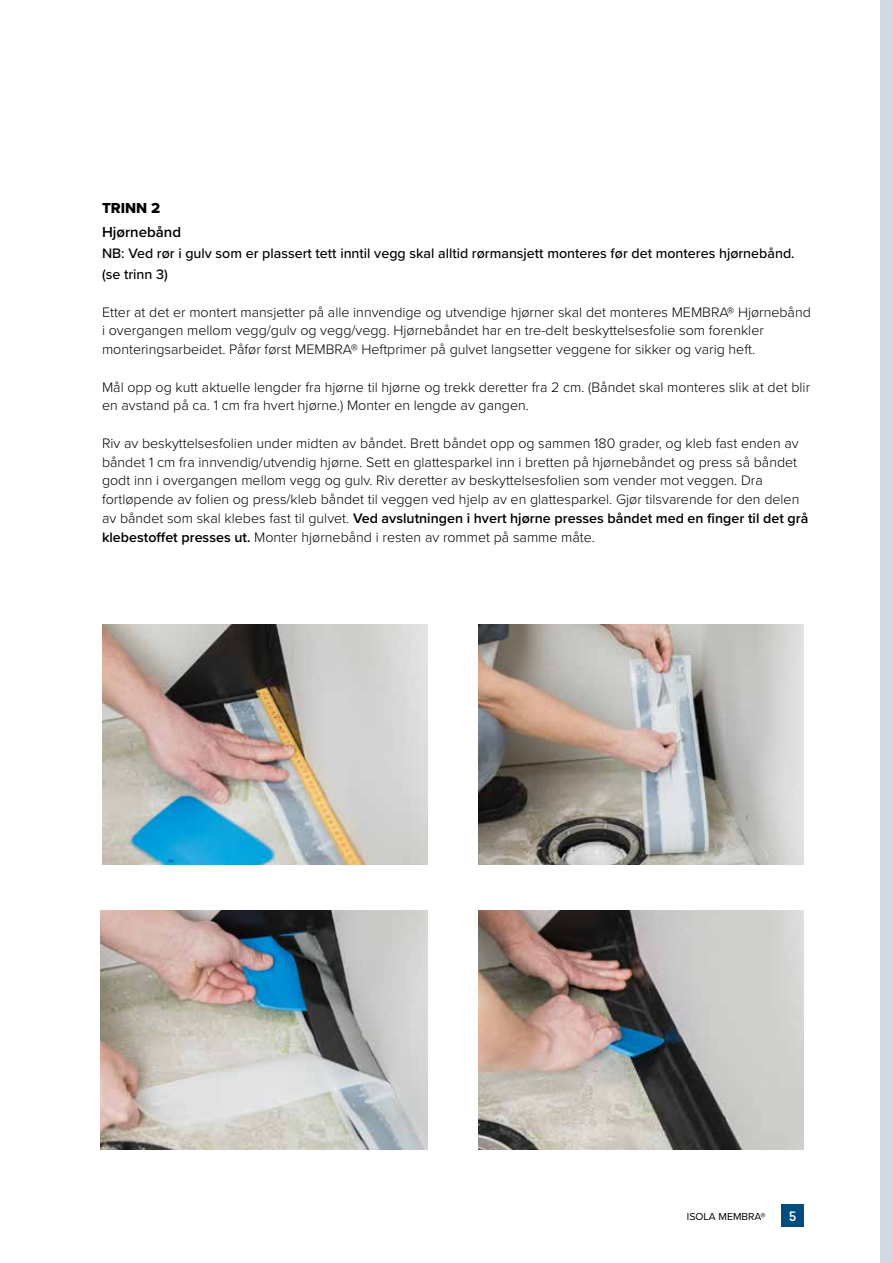
<style>
.page{position:relative;width:893px;height:1263px;background:#fff}
.page>*{position:absolute;margin:0;border:0;box-sizing:border-box;transform-origin:0 0}
.t1{font:600 15px "Proxima Nova";color:#000}
.t2{font:15px "Proxima Nova Extrabld";color:#000}
.t3{font:300 14.25px/18.8px "Proxima Nova";color:#000}
.t4{font:500 14.25px/21px "Proxima Nova";color:#000}
.t5{font:500 12.75px "Sailec";color:#fff}
.t6{font:10.5px "Proxima Nova";color:#000}
.s1{font-weight:600}
</style>
<div class="page">
<div style="left:781px;top:1204px;width:23px;height:23px;background:#004d7e"></div>
<div style="left:880px;top:0;width:13px;height:1263px;background:#d3d9e1"></div>
<img style="left:478px;top:625px;width:326px;height:239px">
<img style="left:102px;top:625px;width:325px;height:239px">
<img style="left:101px;top:910px;width:326px;height:239px">
<img style="left:478px;top:910px;width:326px;height:239px">
<p class="t2" style="left:102px;top:197px;width:60px">TRINN 2</p>
<p class="t1" style="left:102px;top:221px;width:81px">Hjørnebånd</p>
<p class="t4" style="left:102px;top:242px;width:694px">NB: Ved rør i gulv som er plassert tett inntil vegg skal alltid rørmansjett monteres før det monteres hjørnebånd. (se trinn 3)</p>
<p class="t3" style="left:102px;top:302px;width:710px">Etter at det er montert mansjetter på alle innvendige og utvendige hjørner skal det monteres MEMBRA® Hjørnebånd i overgangen mellom vegg/gulv og vegg/vegg. Hjørnebåndet har en tre-delt beskyttelsesfolie som forenkler monteringsarbeidet. Påfør først MEMBRA® Heftprimer på gulvet langsetter veggene for sikker og varig heft.</p>
<p class="t3" style="left:102px;top:377px;width:710px">Mål opp og kutt aktuelle lengder fra hjørne til hjørne og trekk deretter fra 2 cm. (Båndet skal monteres slik at det blir en avstand på ca. 1 cm fra hvert hjørne.) Monter en lengde av gangen.</p>
<p class="t3" style="left:102px;top:433px;width:708px">Riv av beskyttelsesfolien under midten av båndet. Brett båndet opp og sammen 180 grader, og kleb fast enden av båndet 1 cm fra innvendig/utvendig hjørne. Sett en glattesparkel inn i bretten på hjørnebåndet og press så båndet godt inn i overgangen mellom vegg og gulv. Riv deretter av beskyttelsesfolien som vender mot veggen. Dra fortløpende av folien og press/kleb båndet til veggen ved hjelp av en glattesparkel. Gjør tilsvarende for den delen av båndet som skal klebes fast til gulvet. <span class="s1">Ved avslutningen i hvert hjørne presses båndet med en finger til det grå klebestoffet presses ut.</span> Monter hjørnebånd i resten av rommet på samme måte.</p>
<p class="t6" style="left:687px;top:1208px;width:80px">ISOLA MEMBRA®</p>
<p class="t5" style="left:789px;top:1207px;width:9px">5</p>
</div>
